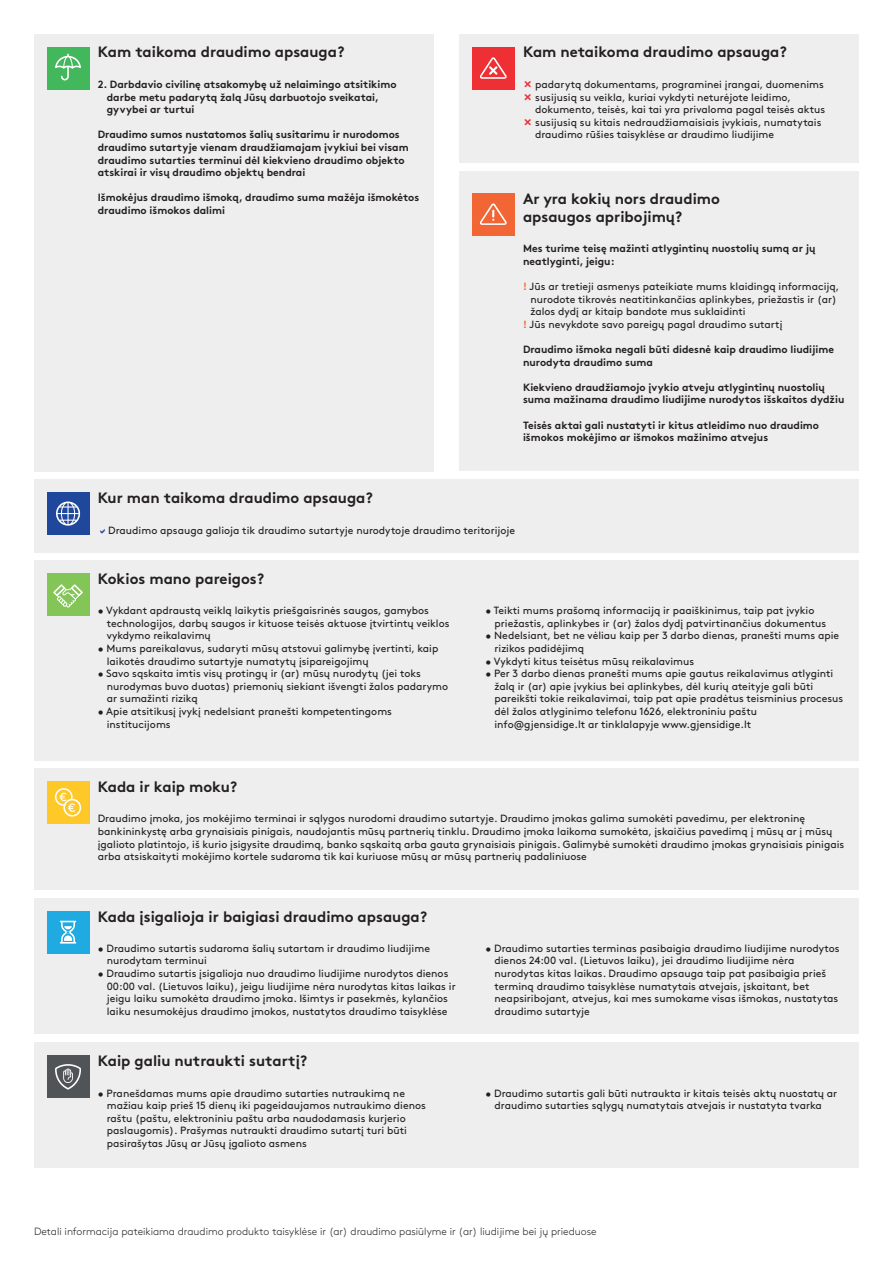
<style>
.page{position:relative;width:893px;height:1263px;background:#fff}
.page>*{position:absolute;margin:0;border:0;box-sizing:border-box;transform-origin:0 0}
.t1{font:15px/18px "Gjen Brown OT Bold Alt";color:#231f20}
.t2{font:10.5px/12.6px "Gjen Brown OT";color:#231f20}
.t3{font:10.5px/12.6px "Gjen Brown OT Bold Alt";color:#231f20}
.t4{font:300 10.5px "Gjen Brown OT";color:#231f20}
.s1{font-family:"Gjen Brown OT Bold Alt";color:#f26535}
</style>
<div class="page">
<div style="left:34px;top:480px;width:825px;height:73px;background:#eeeeef"></div>
<div style="left:47px;top:492px;width:42px;height:43px;background:#1f479c"></div>
<svg style="left:56px;top:501px;width:24px;height:25px"></svg>
<div style="left:34px;top:768px;width:825px;height:122px;background:#eeeeef"></div>
<div style="left:34px;top:560px;width:825px;height:201px;background:#eeeeef"></div>
<div style="left:47px;top:573px;width:42px;height:43px;background:#83c556"></div>
<svg style="left:53px;top:584px;width:30px;height:23px"></svg>
<div style="left:34px;top:898px;width:825px;height:136px;background:#eeeeef"></div>
<div style="left:47px;top:781px;width:42px;height:42px;background:#fec829"></div>
<svg style="left:55px;top:788px;width:26px;height:28px"></svg>
<div style="left:47px;top:911px;width:42px;height:42px;background:#20aae2"></div>
<svg style="left:60px;top:921px;width:16px;height:22px"></svg>
<div style="left:34px;top:1043px;width:825px;height:125px;background:#eeeeef"></div>
<div style="left:47px;top:1055px;width:42px;height:43px;background:#505457"></div>
<svg style="left:55px;top:1064px;width:26px;height:25px"></svg>
<div style="left:459px;top:171px;width:400px;height:300px;background:#eeeeef"></div>
<div style="left:472px;top:193px;width:42px;height:42px;background:#f26535"></div>
<svg style="left:480px;top:203px;width:27px;height:22px"></svg>
<div style="left:34px;top:34px;width:400px;height:437px;background:#eeeeef"></div>
<div style="left:459px;top:34px;width:400px;height:129px;background:#eeeeef"></div>
<div style="left:47px;top:47px;width:42px;height:42px;background:#43b75c"></div>
<svg style="left:55px;top:54px;width:26px;height:26px"></svg>
<div style="left:472px;top:47px;width:42px;height:42px;background:#ee3034"></div>
<svg style="left:480px;top:57px;width:27px;height:22px"></svg>
<h1 class="t1" style="left:98px;top:42px;width:248px">Kam taikoma draudimo apsauga?</h1>
<p class="t3" style="left:107px;top:77px;width:291px;text-indent:-9px">2. Darbdavio civilinę atsakomybę už nelaimingo atsitikimo darbe metu padarytą žalą Jūsų darbuotojo sveikatai, gyvybei ar turtui</p>
<p class="t3" style="left:98px;top:127px;width:312px">Draudimo sumos nustatomos šalių susitarimu ir nurodomos draudimo sutartyje vienam draudžiamajam įvykiui bei visam draudimo sutarties terminui dėl kiekvieno draudimo objekto atskirai ir visų draudimo objektų bendrai</p>
<p class="t3" style="left:98px;top:190px;width:323px">Išmokėjus draudimo išmoką, draudimo suma mažėja išmokėtos draudimo išmokos dalimi</p>
<h1 class="t1" style="left:523px;top:42px;width:265px">Kam netaikoma draudimo apsauga?</h1>
<p class="t2" style="left:535px;top:77px;width:292px">padarytą dokumentams, programinei įrangai, duomenims susijusią su veikla, kuriai vykdyti neturėjote leidimo, dokumento, teisės, kai tai yra privaloma pagal teisės aktus susijusią su kitais nedraudžiamaisiais įvykiais, numatytais draudimo rūšies taisyklėse ar draudimo liudijime</p>
<h1 class="t1" style="left:523px;top:188px;width:198px">Ar yra kokių nors draudimo apsaugos apribojimų?</h1>
<p class="t3" style="left:523px;top:241px;width:294px">Mes turime teisę mažinti atlygintinų nuostolių sumą ar jų neatlyginti, jeigu:</p>
<p class="t2" style="left:523px;top:279px;width:318px"><span class="s1">!</span> Jūs ar tretieji asmenys pateikiate mums klaidingą informaciją,</p>
<p class="t2" style="left:530px;top:292px;width:308px">nurodote tikrovės neatitinkančias aplinkybes, priežastis ir (ar)</p>
<p class="t2" style="left:530px;top:304px;width:217px">žalos dydį ar kitaip bandote mus suklaidinti</p>
<p class="t2" style="left:523px;top:317px;width:261px"><span class="s1">!</span> Jūs nevykdote savo pareigų pagal draudimo sutartį</p>
<p class="t3" style="left:523px;top:342px;width:313px">Draudimo išmoka negali būti didesnė kaip draudimo liudijime nurodyta draudimo suma</p>
<p class="t3" style="left:523px;top:380px;width:323px">Kiekvieno draudžiamojo įvykio atveju atlygintinų nuostolių suma mažinama draudimo liudijime nurodytos išskaitos dydžiu</p>
<p class="t3" style="left:523px;top:417px;width:298px">Teisės aktai gali nustatyti ir kitus atleidimo nuo draudimo išmokos mokėjimo ar išmokos mažinimo atvejus</p>
<h1 class="t1" style="left:98px;top:487px;width:277px">Kur man taikoma draudimo apsauga?</h1>
<p class="t2" style="left:108px;top:523px;width:408px">Draudimo apsauga galioja tik draudimo sutartyje nurodytoje draudimo teritorijoje</p>
<h1 class="t1" style="left:98px;top:568px;width:168px">Kokios mano pareigos?</h1>
<p class="t2" style="left:107px;top:603px;width:344px;text-indent:-9px">• Vykdant apdraustą veiklą laikytis priešgaisrinės saugos, gamybos technologijos, darbų saugos ir kituose teisės aktuose įtvirtintų veiklos vykdymo reikalavimų</p>
<p class="t2" style="left:107px;top:641px;width:333px;text-indent:-9px">• Mums pareikalavus, sudaryti mūsų atstovui galimybę įvertinti, kaip laikotės draudimo sutartyje numatytų įsipareigojimų</p>
<p class="t2" style="left:107px;top:666px;width:343px;text-indent:-9px">• Savo sąskaita imtis visų protingų ir (ar) mūsų nurodytų (jei toks nurodymas buvo duotas) priemonių siekiant išvengti žalos padarymo ar sumažinti riziką</p>
<p class="t2" style="left:107px;top:704px;width:287px;text-indent:-9px">• Apie atsitikusį įvykį nedelsiant pranešti kompetentingoms institucijoms</p>
<p class="t2" style="left:494px;top:603px;width:333px;text-indent:-9px">• Teikti mums prašomą informaciją ir paaiškinimus, taip pat įvykio priežastis, aplinkybes ir (ar) žalos dydį patvirtinančius dokumentus</p>
<p class="t2" style="left:494px;top:628px;width:346px;text-indent:-9px">• Nedelsiant, bet ne vėliau kaip per 3 darbo dienas, pranešti mums apie rizikos padidėjimą</p>
<p class="t2" style="left:485px;top:654px;width:210px">• Vykdyti kitus teisėtus mūsų reikalavimus</p>
<p class="t2" style="left:494px;top:666px;width:350px;text-indent:-9px">• Per 3 darbo dienas pranešti mums apie gautus reikalavimus atlyginti žalą ir (ar) apie įvykius bei aplinkybes, dėl kurių ateityje gali būti pareikšti tokie reikalavimai, taip pat apie pradėtus teisminius procesus dėl žalos atlyginimo telefonu 1626, elektroniniu paštu info@gjensidige.lt ar tinklalapyje www.gjensidige.lt</p>
<h1 class="t1" style="left:98px;top:776px;width:141px">Kada ir kaip moku?</h1>
<p class="t2" style="left:98px;top:811px;width:748px">Draudimo įmoka, jos mokėjimo terminai ir sąlygos nurodomi draudimo sutartyje. Draudimo įmokas galima sumokėti pavedimu, per elektroninę bankininkystę arba grynaisiais pinigais, naudojantis mūsų partnerių tinklu. Draudimo įmoka laikoma sumokėta, įskaičius pavedimą į mūsų ar į mūsų įgalioto platintojo, iš kurio įsigysite draudimą, banko sąskaitą arba gauta grynaisiais pinigais. Galimybė sumokėti draudimo įmokas grynaisiais pinigais arba atsiskaityti mokėjimo kortele sudaroma tik kai kuriuose mūsų ar mūsų partnerių padaliniuose</p>
<h1 class="t1" style="left:98px;top:906px;width:331px">Kada įsigalioja ir baigiasi draudimo apsauga?</h1>
<p class="t2" style="left:107px;top:941px;width:325px;text-indent:-9px">• Draudimo sutartis sudaroma šalių sutartam ir draudimo liudijime nurodytam terminui</p>
<p class="t2" style="left:107px;top:966px;width:350px;text-indent:-9px">• Draudimo sutartis įsigalioja nuo draudimo liudijime nurodytos dienos 00:00 val. (Lietuvos laiku), jeigu liudijime nėra nurodytas kitas laikas ir jeigu laiku sumokėta draudimo įmoka. Išimtys ir pasekmės, kylančios laiku nesumokėjus draudimo įmokos, nustatytos draudimo taisyklėse</p>
<h1 class="t1" style="left:98px;top:1050px;width:211px">Kaip galiu nutraukti sutartį?</h1>
<p class="t2" style="left:494px;top:941px;width:347px;text-indent:-9px">• Draudimo sutarties terminas pasibaigia draudimo liudijime nurodytos dienos 24:00 val. (Lietuvos laiku), jei draudimo liudijime nėra nurodytas kitas laikas. Draudimo apsauga taip pat pasibaigia prieš terminą draudimo taisyklėse numatytais atvejais, įskaitant, bet neapsiribojant, atvejus, kai mes sumokame visas išmokas, nustatytas draudimo sutartyje</p>
<p class="t2" style="left:107px;top:1086px;width:321px;text-indent:-9px">• Pranešdamas mums apie draudimo sutarties nutraukimą ne mažiau kaip prieš 15 dienų iki pageidaujamos nutraukimo dienos raštu (paštu, elektroniniu paštu arba naudodamasis kurjerio paslaugomis). Prašymas nutraukti draudimo sutartį turi būti pasirašytas Jūsų ar Jūsų įgalioto asmens</p>
<p class="t2" style="left:494px;top:1086px;width:344px;text-indent:-9px">• Draudimo sutartis gali būti nutraukta ir kitais teisės aktų nuostatų ar draudimo sutarties sąlygų numatytais atvejais ir nustatyta tvarka</p>
<p class="t4" style="left:34px;top:1223px;width:564px">Detali informacija pateikiama draudimo produkto taisyklėse ir (ar) draudimo pasiūlyme ir (ar) liudijime bei jų prieduose</p>
</div>
